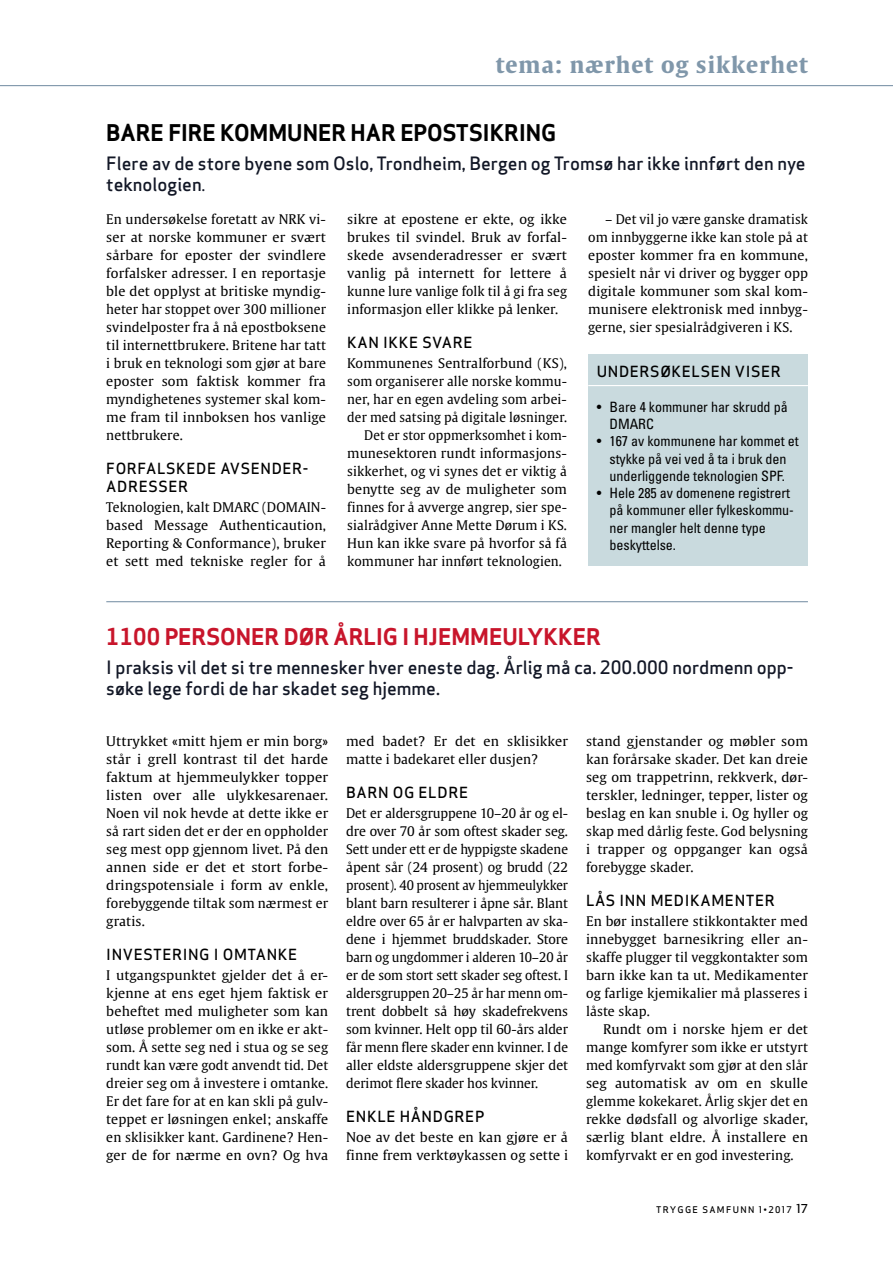
<style>
.page{position:relative;width:893px;height:1263px;background:#fff}
.page>*{position:absolute;margin:0;border:0;box-sizing:border-box;transform-origin:0 0}
.t1{font:22.5px "Apex Sans Bold T";color:#c8152b}
.t2{font:22.5px "Apex Sans Bold T";color:#000}
.t3{font:22.35px "Gulliver Bold Roman";letter-spacing:.05em;color:#8097aa}
.t4{font:18px/21px "Apex Sans Medium T";color:#121726}
.t5{font:15px/18px "Apex Sans Medium T";letter-spacing:.04em;color:#000}
.t6{font:condensed 14.25px/17.2px "Univers";letter-spacing:-.005em;color:#000}
.t7{font:13.2px/18px "Gulliver Regular Roman";letter-spacing:.01em;color:#000;text-align:justify}
.t8{font:13.2px/18px "Gulliver Regular Roman";letter-spacing:.01em;color:#000;text-align:justify;scale:1.04 1}
.t9{font:13.2px/18px "Gulliver Regular Roman";letter-spacing:.01em;color:#000;text-align:justify;scale:.96 1}
.t10{font:13.2px "Gulliver Regular Roman";letter-spacing:.01em;color:#000;scale:.95 1}
.t11{font:9px "Apex Sans Medium C";letter-spacing:.15em;color:#000}
.s1{font-size:15px}
.s2{font-size:12px}
</style>
<div class="page">
<hr style="left:0;top:85px;width:893px;height:1px;background:#8097aa">
<hr style="left:106px;top:601px;width:702px;height:1px;background:#8097aa">
<div style="left:588px;top:354px;width:220px;height:212px;background:#c9dade"></div>
<hr style="left:588px;top:385px;width:220px;height:1px;background:#fff">
<h2 class="t3" style="left:496px;top:51px;width:314px">tema: nærhet og sikkerhet</h2>
<h1 class="t2" style="left:106px;top:118px;width:451px">BARE FIRE KOMMUNER HAR EPOSTSIKRING</h1>
<h3 class="t4" style="left:106px;top:153px;width:701px">Flere av de store byene som Oslo, Trondheim, Bergen og Tromsø har ikke innført den nye teknologien<span class="s1">.</span></h3>
<p class="t7" style="left:106px;top:210px;width:221px">En undersøkelse foretatt av NRK vi&shy;ser at norske kommuner er svært sårbare for eposter der svindlere forfalsker adresser. I en reportasje ble det opplyst at britiske myndig&shy;heter har stoppet over 300 millioner svindelposter fra å nå epostboksene til internettbrukere. Britene har tatt i bruk en teknologi som gjør at bare eposter som faktisk kommer fra myndighetenes systemer skal kom&shy;me fram til innboksen hos vanlige nettbrukere.</p>
<p class="t5" style="left:106px;top:459px;width:204px">FORFALSKEDE AVSENDER-<br>ADRESSER</p>
<p class="t7" style="left:106px;top:498px;width:221px">Teknologien, kalt DMARC (DOMAIN&shy;based Message Authenticaution, Reporting &amp; Conformance), bruker et sett med tekniske regler for å</p>
<p class="t7" style="left:347px;top:210px;width:221px">sikre at epostene er ekte, og ikke brukes til svindel. Bruk av forfal&shy;skede avsenderadresser er svært vanlig på internett for lettere å kunne lure vanlige folk til å gi fra seg informasjon eller klikke på lenker.</p>
<p class="t5" style="left:347px;top:333px;width:127px">KAN IKKE SVARE</p>
<p class="t7" style="left:347px;top:354px;width:221px">Kommunenes Sentralforbund (KS),</p>
<p class="t7" style="left:347px;top:372px;width:221px">som organiserer alle norske kommu-</p>
<p class="t7" style="left:347px;top:390px;width:221px">ner, har en egen avdeling som arbei-</p>
<p class="t9" style="left:347px;top:408px;width:230px">der med satsing på digitale løsninger.</p>
<p class="t10" style="left:364px;top:426px;width:215px">Det er stor oppmerksomhet i kom-</p>
<p class="t7" style="left:347px;top:444px;width:221px">munesektoren rundt informasjons-</p>
<p class="t7" style="left:347px;top:462px;width:221px">sikkerhet, og vi synes det er viktig å</p>
<p class="t7" style="left:347px;top:480px;width:221px">benytte seg av de muligheter som</p>
<p class="t7" style="left:347px;top:498px;width:221px">finnes for å avverge angrep, sier spe-</p>
<p class="t7" style="left:347px;top:516px;width:221px">sialrådgiver Anne Mette Dørum i KS.</p>
<p class="t7" style="left:347px;top:534px;width:221px">Hun kan ikke svare på hvorfor så få</p>
<p class="t7" style="left:347px;top:552px;width:216px">kommuner har innført teknologien.</p>
<p class="t9" style="left:588px;top:210px;width:230px;text-indent:17px">– Det vil jo være ganske dramatisk om innbyggerne ikke kan stole på at eposter kommer fra en kommune, spesielt når vi driver og bygger opp digitale kommuner som skal kom&shy;munisere elektronisk med innbyg&shy;gerne, sier spesialrådgiveren i KS.</p>
<p class="t5" style="left:597px;top:362px;width:186px">UNDERSØKELSEN VISER</p>
<p class="t6" style="left:609px;top:398px;width:180px;text-indent:-13px">• Bare 4 kommuner har skrudd på<br>DMARC</p>
<p class="t6" style="left:597px;top:432px;width:203px;text-align:center">• 167 av kommunene har kommet et stykke på vei ved å ta i bruk den underliggende teknologien SPF.</p>
<p class="t6" style="left:609px;top:484px;width:186px;text-indent:-13px">• Hele 285 av domenene registrert på kommuner eller fylkeskommu&shy;ner mangler helt denne type beskyttelse.</p>
<h1 class="t1" style="left:106px;top:622px;width:496px">1100 PERSONER DØR ÅRLIG I HJEMMEULYKKER</h1>
<h3 class="t4" style="left:106px;top:657px;width:689px">I praksis vil det si tre mennesker hver eneste dag. Årlig må ca. 200.000 nordmenn opp&shy;søke lege fordi de har skadet seg hjemme.</h3>
<p class="t8" style="left:106px;top:732px;width:215px">Uttrykket «mitt hjem er min borg» står i grell kontrast til det harde faktum at hjemmeulykker topper listen over alle ulykkesarenaer.<br>Noen vil nok hevde at dette ikke er så rart siden det er der en oppholder seg mest opp gjennom livet. På den annen side er det et stort forbe&shy;dringspotensiale i form av enkle, forebyggende tiltak som nærmest er gratis.</p>
<p class="t5" style="left:106px;top:945px;width:192px">INVESTERING I OMTANKE</p>
<p class="t7" style="left:106px;top:966px;width:223px">I utgangspunktet gjelder det å er&shy;kjenne at ens eget hjem faktisk er beheftet med muligheter som kan utløse problemer om en ikke er akt&shy;som. Å sette seg ned i stua og se seg rundt kan være godt anvendt tid. Det dreier seg om å investere i omtanke.<br>Er det fare for at en kan skli på gulv&shy;teppet er løsningen enkel; anskaffe en sklisikker kant. Gardinene? Hen&shy;ger de for nærme en ovn? Og hva</p>
<p class="t7" style="left:346px;top:732px;width:223px">med badet? Er det en sklisikker matte i badekaret eller dusjen?</p>
<p class="t5" style="left:346px;top:783px;width:123px">BARN OG ELDRE</p>
<p class="t7" style="left:346px;top:804px;width:223px">Det er aldersgruppene 10–20 år og el&shy;dre over 70 år som oftest skader seg.<br>Sett under ett er de hyppigste skadene åpent sår (24 prosent) og brudd (22 prosent). 40 prosent av hjemmeulykker blant barn resulterer i åpne sår. Blant eldre over 65 år er halvparten av ska&shy;dene i hjemmet bruddskader. Store barn og ungdommer i alderen 10–20 år er de som stort sett skader seg oftest. I aldersgruppen 20–25 år har menn om&shy;trent dobbelt så høy skadefrekvens som kvinner. Helt opp til 60-års alder får menn flere skader enn kvinner. I de aller eldste aldersgruppene skjer det derimot flere skader hos kvinner.</p>
<p class="t5" style="left:346px;top:1107px;width:140px">ENKLE HÅNDGREP</p>
<p class="t7" style="left:346px;top:1128px;width:223px">Noe av det beste en kan gjøre er å finne frem verktøykassen og sette i</p>
<p class="t7" style="left:586px;top:732px;width:223px">stand gjenstander og møbler som kan forårsake skader. Det kan dreie seg om trappetrinn, rekkverk, dør&shy;terskler, ledninger, tepper, lister og beslag en kan snuble i. Og hyller og skap med dårlig feste. God belysning i trapper og oppganger kan også forebygge skader.</p>
<p class="t5" style="left:586px;top:891px;width:190px">LÅS INN MEDIKAMENTER</p>
<p class="t7" style="left:586px;top:912px;width:223px">En bør installere stikkontakter med innebygget barnesikring eller an&shy;skaffe plugger til veggkontakter som barn ikke kan ta ut. Medikamenter og farlige kjemikalier må plasseres i låste skap.</p>
<p class="t7" style="left:586px;top:1020px;width:223px;text-indent:17px">Rundt om i norske hjem er det mange komfyrer som ikke er utstyrt med komfyrvakt som gjør at den slår seg automatisk av om en skulle glemme kokekaret. Årlig skjer det en rekke dødsfall og alvorlige skader, særlig blant eldre. Å installere en komfyrvakt er en god investering.</p>
<p class="t11" style="left:656px;top:1204px;width:153px">TRYGGE SAMFUNN 1•2017 <span class="s2">17</span></p>
</div>
